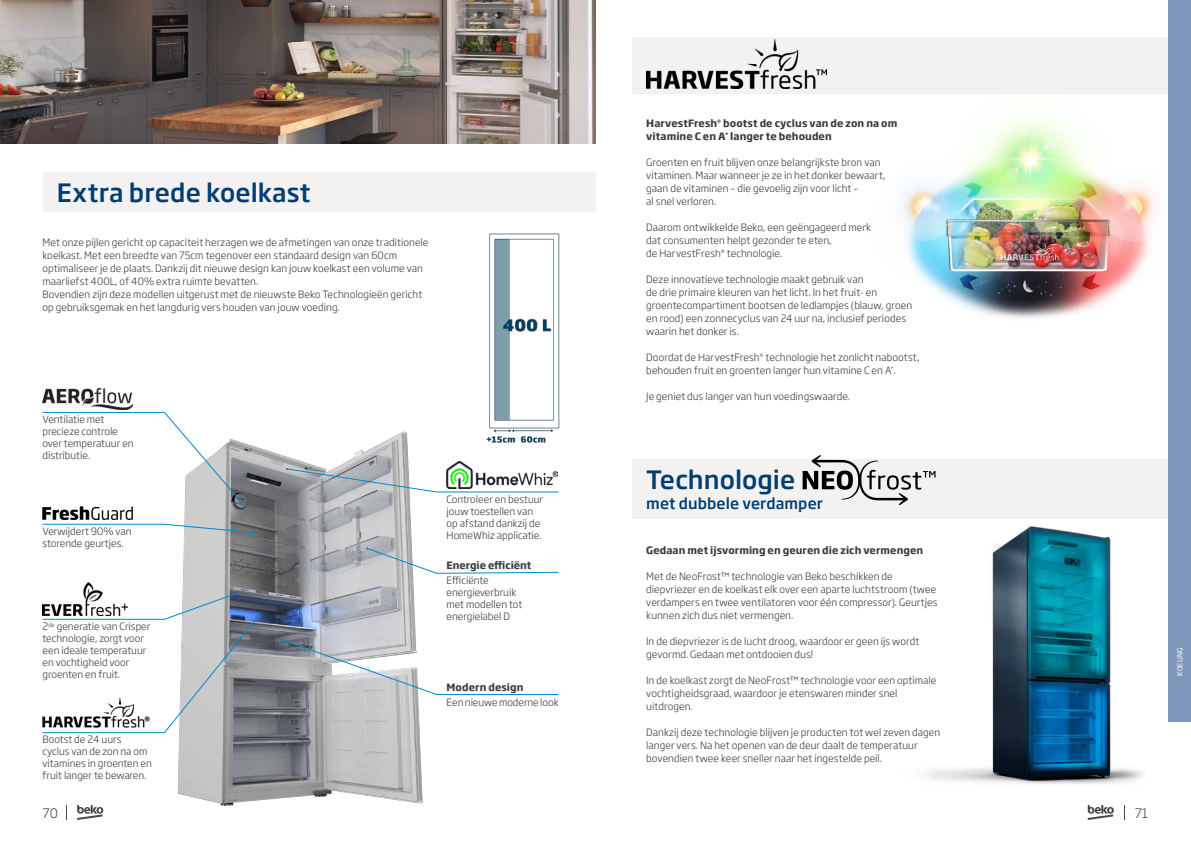
<style>
.page{position:relative;width:1191px;height:842px;background:#fff}
.page>*{position:absolute;margin:0;border:0;box-sizing:border-box;transform-origin:0 0}
.t1{font:500 25px "Soho Gothic Pro";color:#003e72}
.t2{font:500 15px "Soho Gothic Pro";letter-spacing:.005em;color:#003e72}
.t3{font:300 13px "Soho Gothic Pro";color:#48474a}
.t4{font:300 10px/13px "Soho Gothic Pro";color:#3b3a3e}
.t5{font:700 10px/13px "Soho Gothic Pro";letter-spacing:.005em;color:#3b3a3e}
.t6{font:700 8.5px "Soho Gothic Pro";color:#000}
.t7{font:7px "Soho Gothic Pro";letter-spacing:.015em;color:#fff}
</style>
<div class="page">
<img style="left:927px;top:526px;width:217px;height:258px">
<div style="left:632px;top:459px;width:553px;height:60px;background:#f4f2f1"></div>
<svg style="left:802px;top:455px;width:133px;height:49px"></svg>
<div style="left:632px;top:37px;width:536px;height:57px;background:#f4f2f1"></div>
<div style="left:43px;top:172px;width:552px;height:40px;background:#f4f2f1"></div>
<img style="left:0;top:0;width:595px;height:143px">
<img style="left:177px;top:431px;width:247px;height:375px">
<svg style="left:283px;top:639px;width:276px;height:56px"></svg>
<svg style="left:366px;top:547px;width:193px;height:27px"></svg>
<svg style="left:286px;top:468px;width:273px;height:24px"></svg>
<svg style="left:42px;top:590px;width:217px;height:143px"></svg>
<svg style="left:42px;top:524px;width:215px;height:10px"></svg>
<svg style="left:42px;top:412px;width:199px;height:90px"></svg>
<img style="left:43px;top:582px;width:84px;height:33px">
<img style="left:43px;top:506px;width:90px;height:13px">
<img style="left:446px;top:461px;width:111px;height:27px">
<img style="left:43px;top:388px;width:89px;height:22px">
<img style="left:486px;top:233px;width:74px;height:210px">
<img style="left:646px;top:40px;width:180px;height:49px">
<img style="left:900px;top:117px;width:255px;height:202px">
<svg style="left:77px;top:805px;width:26px;height:15px"></svg>
<svg style="left:1087px;top:805px;width:26px;height:15px"></svg>
<div style="left:1168px;top:0;width:23px;height:722px;background:#7f97bb"></div>
<h1 class="t1" style="left:57px;top:173px;width:255px">Extra brede koelkast</h1>
<p class="t4" style="left:43px;top:235px;width:387px">Met onze pijlen gericht op capaciteit herzagen we de afmetingen van onze traditionele koelkast. Met een breedte van 75cm tegenover een standaard design van 60cm optimaliseer je de plaats. Dankzij dit nieuwe design kan jouw koelkast een volume van maarliefst 400L, of 40% extra ruimte bevatten.<br>Bovendien zijn deze modellen uitgerust met de nieuwste Beko Technologieën gericht op gebruiksgemak en het langdurig vers houden van jouw voeding.</p>
<p class="t4" style="left:43px;top:413px;width:93px;line-height:12px">Ventilatie met precieze controle over temperatuur en distributie.</p>
<p class="t4" style="left:43px;top:524px;width:90px;line-height:12px">Verwijdert 90% van storende geurtjes.</p>
<p class="t4" style="left:43px;top:620px;width:109px;line-height:12px">2<sup>de</sup> generatie van Crisper technologie, zorgt voor een ideale temperatuur en vochtigheid voor groenten en fruit.</p>
<p class="t6" style="left:144px;top:713px;width:7px">®</p>
<p class="t4" style="left:43px;top:733px;width:111px;line-height:12px">Bootst de 24 uurs<br>cyclus van de zon na om vitamines in groenten en fruit langer te bewaren.</p>
<p class="t4" style="left:446px;top:493px;width:98px;line-height:12px">Controleer en bestuur jouw toestellen van op afstand dankzij de<br>HomeWhiz applicatie.</p>
<p class="t5" style="left:446px;top:558px;width:86px">Energie efficiënt</p>
<p class="t4" style="left:446px;top:574px;width:77px;line-height:12px">Efficiënte energieverbruik met modellen tot energielabel D</p>
<p class="t5" style="left:446px;top:680px;width:78px">Modern design</p>
<p class="t4" style="left:446px;top:695px;width:113px">Een nieuwe moderne look</p>
<p class="t5" style="left:646px;top:116px;width:252px">HarvestFresh<sup>®</sup> bootst de cyclus van de zon na om vitamine C en A<sup>*</sup> langer te behouden</p>
<p class="t4" style="left:646px;top:156px;width:241px">Groenten en fruit blijven onze belangrijkste bron van vitaminen. Maar wanneer je ze in het donker bewaart, gaan de vitaminen – die gevoelig zijn voor licht –<br>al snel verloren.</p>
<p class="t4" style="left:646px;top:221px;width:226px">Daarom ontwikkelde Beko, een geëngageerd merk dat consumenten helpt gezonder te eten,<br>de HarvestFresh<sup>®</sup> technologie.</p>
<p class="t4" style="left:646px;top:273px;width:267px">Deze innovatieve technologie maakt gebruik van<br>de drie primaire kleuren van het licht. In het fruit- en groentecompartiment bootsen de ledlampjes (blauw, groen en rood) een zonnecyclus van 24 uur na, inclusief periodes waarin het donker is.</p>
<p class="t4" style="left:646px;top:351px;width:275px">Doordat de HarvestFresh<sup>®</sup> technologie het zonlicht nabootst, behouden fruit en groenten langer hun vitamine C en A<sup>*</sup>.</p>
<p class="t4" style="left:646px;top:390px;width:205px">Je geniet dus langer van hun voedingswaarde.</p>
<h1 class="t1" style="left:646px;top:460px;width:150px">Technologie</h1>
<h2 class="t2" style="left:646px;top:491px;width:178px">met dubbele verdamper</h2>
<p class="t5" style="left:646px;top:543px;width:278px">Gedaan met ijsvorming en geuren die zich vermengen</p>
<p class="t4" style="left:646px;top:569px;width:293px">Met de NeoFrost™ technologie van Beko beschikken de diepvriezer en de koelkast elk over een aparte luchtstroom (twee verdampers en twee ventilatoren voor één compressor). Geurtjes kunnen zich dus niet vermengen.</p>
<p class="t4" style="left:646px;top:634px;width:274px">In de diepvriezer is de lucht droog, waardoor er geen ijs wordt gevormd. Gedaan met ontdooien dus!</p>
<p class="t4" style="left:646px;top:673px;width:292px">In de koelkast zorgt de NeoFrost™ technologie voor een optimale vochtigheidsgraad, waardoor je etenswaren minder snel uitdrogen.</p>
<p class="t4" style="left:646px;top:725px;width:295px">Dankzij deze technologie blijven je producten tot wel zeven dagen langer vers. Na het openen van de deur daalt de temperatuur bovendien twee keer sneller naar het ingestelde peil.</p>
<h3 class="t3" style="left:43px;top:803px;width:17px">70</h3>
<h3 class="t3" style="left:1134px;top:803px;width:15px">71</h3>
<p class="t7" style="left:1174px;top:676px;width:30px;rotate:-90deg">KOELING</p>
</div>
